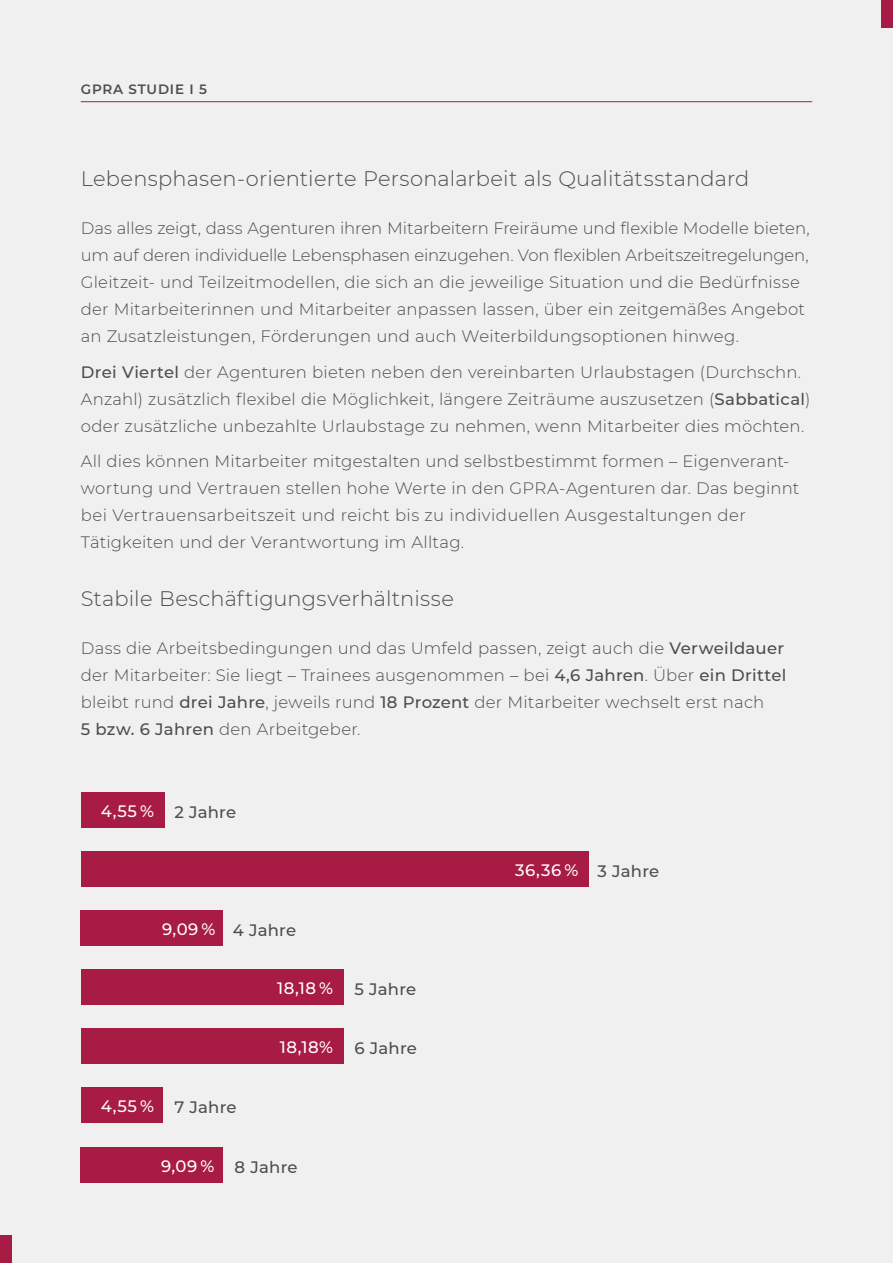
<style>
.page{position:relative;width:893px;height:1263px;background:#f0f0f0}
.page>*{position:absolute;margin:0;border:0;box-sizing:border-box;transform-origin:0 0}
.t1{font:300 21px "Montserrat";letter-spacing:.01em;color:#4d4d4d}
.t2{font:300 16.5px/27px "Montserrat";letter-spacing:.015em;color:#4d4d4d}
.t3{font:500 16.5px "Montserrat";letter-spacing:.01em;color:#4d4d4d}
.t4{font:500 16.5px "Montserrat";letter-spacing:.03em;color:#fff}
.t5{font:600 13.5px "Montserrat";letter-spacing:.06em;color:#4d4d4d}
.s1{font-weight:500}
.s2{color:#fff}
.s3{color:#4d4d4d}
</style>
<div class="page">
<div style="left:882px;top:0;width:11px;height:28px;background:#a81b45"></div>
<div style="left:0;top:1235px;width:11px;height:28px;background:#a81b45"></div>
<hr style="left:81px;top:101px;width:731px;height:1px;background:#a81b45">
<div style="left:81px;top:792px;width:84px;height:35px;background:#a81b45"></div>
<div style="left:81px;top:910px;width:142px;height:35px;background:#a81b45"></div>
<div style="left:81px;top:969px;width:263px;height:36px;background:#a81b45"></div>
<div style="left:81px;top:1029px;width:263px;height:35px;background:#a81b45"></div>
<div style="left:81px;top:1088px;width:81px;height:35px;background:#a81b45"></div>
<div style="left:81px;top:1147px;width:142px;height:35px;background:#a81b45"></div>
<div style="left:81px;top:851px;width:507px;height:35px;background:#a81b45"></div>
<p class="t5" style="left:81px;top:79px;width:128px">GPRA STUDIE I 5</p>
<p class="t1" style="left:81px;top:164px;width:670px">Lebensphasen-orientierte Personalarbeit als Qualitätsstandard</p>
<p class="t2" style="left:81px;top:215px;width:730px">Das alles zeigt, dass Agenturen ihren Mitarbeitern Freiräume und flexible Modelle bieten, um auf deren individuelle Lebensphasen einzugehen. Von flexiblen Arbeitszeitregelungen, Gleitzeit- und Teilzeitmodellen, die sich an die jeweilige Situation und die Bedürfnisse der Mitarbeiterinnen und Mitarbeiter anpassen lassen, über ein zeitgemäßes Angebot an Zusatzleistungen, Förderungen und auch Weiterbildungsoptionen hinweg.</p>
<p class="t2" style="left:81px;top:358px;width:731px"><span class="s1">Drei Viertel</span> der Agenturen bieten neben den vereinbarten Urlaubstagen (Durchschn.<br>Anzahl) zusätzlich flexibel die Möglichkeit, längere Zeiträume auszusetzen (<span class="s1">Sabbatical</span>) oder zusätzliche unbezahlte Urlaubstage zu nehmen, wenn Mitarbeiter dies möchten.</p>
<p class="t2" style="left:81px;top:448px;width:720px">All dies können Mitarbeiter mitgestalten und selbstbestimmt formen – Eigenverant&shy;wortung und Vertrauen stellen hohe Werte in den GPRA-Agenturen dar. Das beginnt bei Vertrauensarbeitszeit und reicht bis zu individuellen Ausgestaltungen der Tätigkeiten und der Verantwortung im Alltag.</p>
<p class="t1" style="left:81px;top:584px;width:375px">Stabile Beschäftigungsverhältnisse</p>
<p class="t2" style="left:81px;top:634px;width:707px">Dass die Arbeitsbedingungen und das Umfeld passen, zeigt auch die <span class="s1">Verweildauer </span>der Mitarbeiter: Sie liegt – Trainees ausgenommen – bei <span class="s1">4,6 Jahren</span>. Über <span class="s1">ein Drittel </span>bleibt rund <span class="s1">drei Jahre</span>, jeweils rund <span class="s1">18 Prozent</span> der Mitarbeiter wechselt erst nach<br><span class="s1">5 bzw. 6 Jahren</span> den Arbeitgeber.</p>
<p class="t3" style="left:101px;top:800px;width:137px"><span class="s2">4,55 %</span> 2 Jahre</p>
<p class="t3" style="left:162px;top:918px;width:136px"><span class="s2">9,09 %</span> 4 Jahre</p>
<p class="t4" style="left:277px;top:977px;width:57px">18,18 %</p>
<p class="t3" style="left:354px;top:978px;width:63px">5 Jahre</p>
<p class="t3" style="left:101px;top:1096px;width:137px"><span class="s2">4,55 %</span> 7 Jahre</p>
<p class="t4" style="left:280px;top:1036px;width:55px">18,18%</p>
<p class="t3" style="left:354px;top:1037px;width:64px">6 Jahre</p>
<p class="t3" style="left:161px;top:1155px;width:138px"><span class="s2">9,09 %</span> 8 Jahre</p>
<p class="t4" style="left:515px;top:858px;width:146px">36,36 % <span class="s3">3 Jahre</span></p>
</div>
